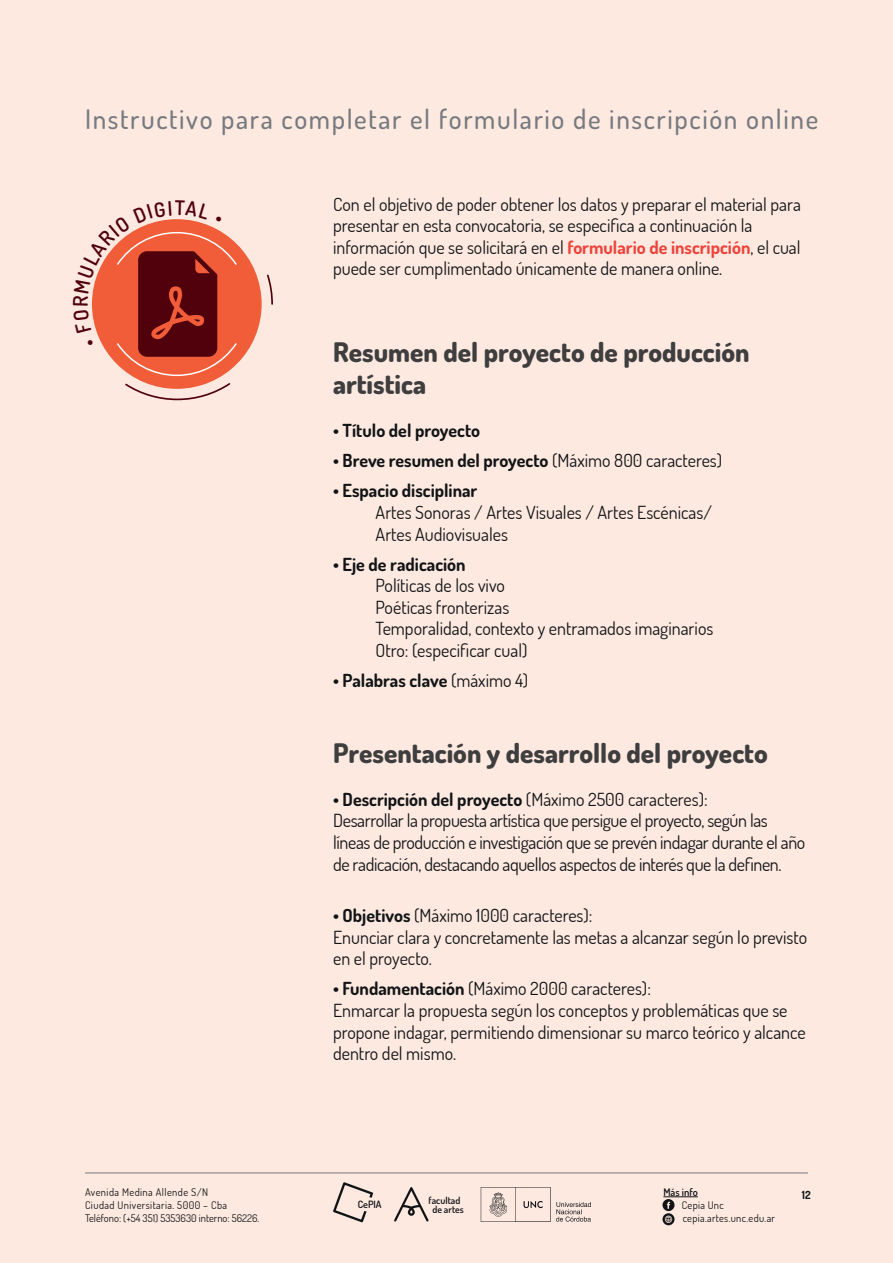
<style>
.page{position:relative;width:893px;height:1263px;background:#fde9e0}
.page>*{position:absolute;margin:0;border:0;box-sizing:border-box;transform-origin:0 0}
.t1{font:800 27px/32.4px "Dosis";color:#3e3e3f}
.t2{font:500 27px "Dosis";letter-spacing:.06em;color:#767a7f}
.t3{font:18px/21.6px "Dosis";color:#111416}
.t4{font:18px/21.6px "Dosis";letter-spacing:-.02em;color:#111416}
.t5{font:700 18px "Dosis";color:#111416}
.t6{font:700 11.25px "Dosis";color:#111416}
.t7{font:10.5px/12.9px "Dosis";letter-spacing:.03em;color:#111416}
.t8{font:600 10.5px "Dosis";color:#111416}
.t9{font:600 10.05px "Dosis";color:#111416}
.t10{font:600 9.75px "Dosis";color:#111416}
.s1{font-weight:700;color:#ee433b}
.s2{font-weight:400}
.s3{font-weight:700}
</style>
<div class="page">
<div style="left:92px;top:219px;width:170px;height:170px;background:#f15d39;border-radius:50%"></div>
<svg style="left:267px;top:274px;width:6px;height:31px"></svg>
<hr style="left:85px;top:1172px;width:723px;height:1px;background:#767a7f">
<hr style="left:663px;top:1196px;width:35px;height:1px;background:#111416">
<svg style="left:662px;top:1199px;width:12px;height:26px"></svg>
<svg style="left:394px;top:1187px;width:35px;height:34px"></svg>
<svg style="left:333px;top:1182px;width:40px;height:40px"></svg>
<svg style="left:481px;top:1187px;width:110px;height:35px"></svg>
<svg style="left:92px;top:219px;width:146px;height:182px"></svg>
<h1 class="t2" style="left:85px;top:102px;width:735px">Instructivo para completar el formulario de inscripción online</h1>
<p class="t3" style="left:333px;top:193px;width:469px">Con el objetivo de poder obtener los datos y preparar el material para presentar en esta convocatoria, se especifica a continuación la información que se solicitará en el <span class="s1">formulario de inscripción</span>, el cual puede ser cumplimentado únicamente de manera online.</p>
<h1 class="t1" style="left:333px;top:335px;width:418px">Resumen del proyecto de producción artística</h1>
<p class="t5" style="left:333px;top:419px;width:149px">• Título del proyecto</p>
<p class="t5" style="left:333px;top:449px;width:391px">• Breve resumen del proyecto <span class="s2">(Máximo 800 caracteres)</span></p>
<p class="t5" style="left:333px;top:479px;width:146px">• Espacio disciplinar</p>
<p class="t3" style="left:376px;top:501px;width:338px">Artes Sonoras / Artes Visuales / Artes Escénicas/<br>Artes Audiovisuales</p>
<p class="t5" style="left:333px;top:552px;width:134px">• Eje de radicación</p>
<p class="t3" style="left:376px;top:574px;width:339px">Políticas de los vivo<br>Poéticas fronterizas<br>Temporalidad, contexto y entramados imaginarios<br>Otro: (especificar cual)</p>
<p class="t5" style="left:333px;top:669px;width:197px">• Palabras clave <span class="s2">(máximo 4)</span></p>
<h1 class="t1" style="left:333px;top:736px;width:436px">Presentación y desarrollo del proyecto</h1>
<p class="t4" style="left:333px;top:788px;width:474px"><span class="s3">• Descripción del proyecto</span> (Máximo 2500 caracteres):<br>Desarrollar la propuesta artística que persigue el proyecto, según las líneas de producción e investigación que se prevén indagar durante el año de radicación, destacando aquellos aspectos de interés que la definen.</p>
<p class="t3" style="left:333px;top:904px;width:476px"><span class="s3">• Objetivos</span> (Máximo 1000 caracteres):<br>Enunciar clara y concretamente las metas a alcanzar según lo previsto en el proyecto.</p>
<p class="t3" style="left:333px;top:978px;width:474px"><span class="s3">• Fundamentación</span> (Máximo 2000 caracteres):<br>Enmarcar la propuesta según los conceptos y problemáticas que se propone indagar, permitiendo dimensionar su marco teórico y alcance dentro del mismo.</p>
<p class="t7" style="left:85px;top:1186px;width:176px">Avenida Medina Allende S/N<br>Ciudad Universitaria. 5000 – Cba<br>Teléfono: (+54 351) 5353630 interno: 56226.</p>
<p class="t8" style="left:663px;top:1185px;width:36px">Más info</p>
<p class="t10" style="left:428px;top:1194px;width:33px">facultad</p>
<p class="t9" style="left:358px;top:1198px;width:25px">CePIA</p>
<p class="t7" style="left:682px;top:1198px;width:95px">Cepia Unc cepia.artes.unc.edu.ar</p>
<p class="t10" style="left:432px;top:1203px;width:33px">de artes</p>
<p class="t6" style="left:802px;top:1188px;width:10px">12</p>
</div>
